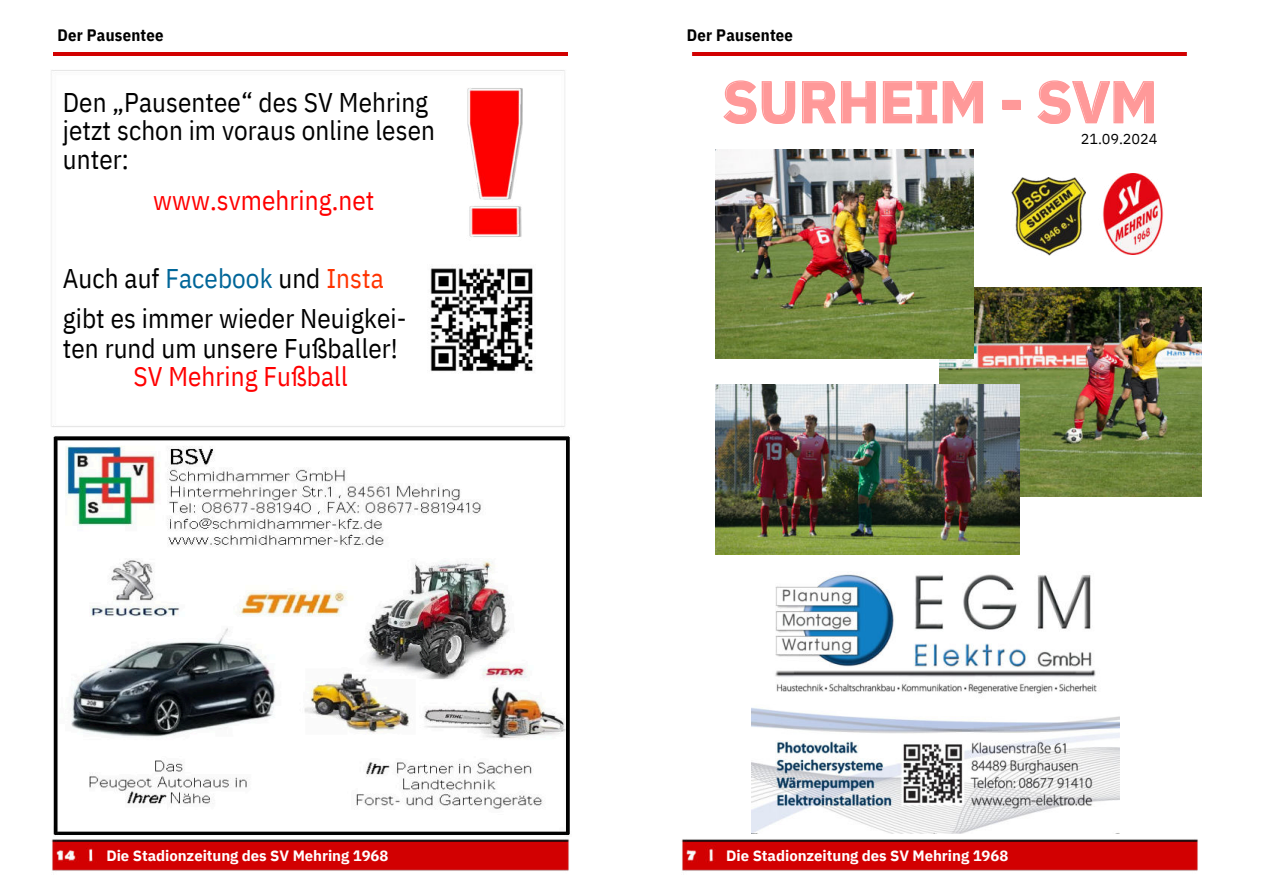
<style>
.page{position:relative;width:1263px;height:894px;background:#fff}
.page>*{position:absolute;margin:0;border:0;box-sizing:border-box;transform-origin:0 0}
.t1{font:700 58.5px "IBM Plex Sans";letter-spacing:-.01em;color:#f99}
.t2{font:27px/28.7px "IBM Plex Sans Cond";letter-spacing:.005em;color:#000}
.t3{font:27px "IBM Plex Sans Cond";letter-spacing:.005em;color:#f00}
.t4{font:700 16.5px "IBM Plex Sans Cond";letter-spacing:.015em;color:#000}
.t5{font:700 15px "IBM Plex Sans";letter-spacing:-.005em;color:#fff}
.t6{font:14.55px "IBM Plex Sans";letter-spacing:-.01em;color:#000}
.s1{color:#069}
.s2{color:#f30}
</style>
<div class="page">
<hr style="left:53px;top:52px;width:515px;height:3px;background:#d20000">
<img style="left:52px;top:839px;width:517px;height:32px">
<img style="left:53px;top:436px;width:517px;height:400px">
<img style="left:466px;top:87px;width:57px;height:154px">
<img style="left:427px;top:265px;width:109px;height:109px">
<hr style="left:692px;top:52px;width:495px;height:4px;background:#d20001">
<img style="left:682px;top:832px;width:516px;height:39px">
<img style="left:752px;top:574px;width:367px;height:259px">
<img style="left:940px;top:287px;width:262px;height:209px">
<img style="left:715px;top:149px;width:258px;height:209px">
<img style="left:715px;top:384px;width:304px;height:170px">
<img style="left:1103px;top:173px;width:60px;height:81px">
<img style="left:1012px;top:178px;width:73px;height:77px">
<svg style="left:723px;top:80px;width:431px;height:44px"></svg>
<p class="t4" style="left:57px;top:22px;width:108px">Der Pausentee</p>
<p class="t4" style="left:687px;top:22px;width:108px">Der Pausentee</p>
<p class="t2" style="left:63px;top:86px;width:374px">Den „Pausentee“ des SV Mehring jetzt schon im voraus online lesen unter:</p>
<p class="t3" style="left:153px;top:180px;width:223px">www.svmehring.net</p>
<p class="t2" style="left:63px;top:255px;width:345px;line-height:40.5px">Auch auf <span class="s1">Facebook</span> und <span class="s2">Insta </span>gibt es immer wieder Neuigkei-</p>
<p class="t2" style="left:63px;top:331px;width:337px">ten rund um unsere Fußballer!</p>
<p class="t3" style="left:133px;top:355px;width:216px">SV Mehring Fußball</p>
<h1 class="t1" style="left:723px;top:56px;width:437px">SURHEIM - SVM</h1>
<p class="t6" style="left:1081px;top:128px;width:78px">21.09.2024</p>
<p class="t5" style="left:106px;top:843px;width:284px">Die Stadionzeitung des SV Mehring 1968</p>
<p class="t5" style="left:726px;top:843px;width:284px">Die Stadionzeitung des SV Mehring 1968</p>
</div>
